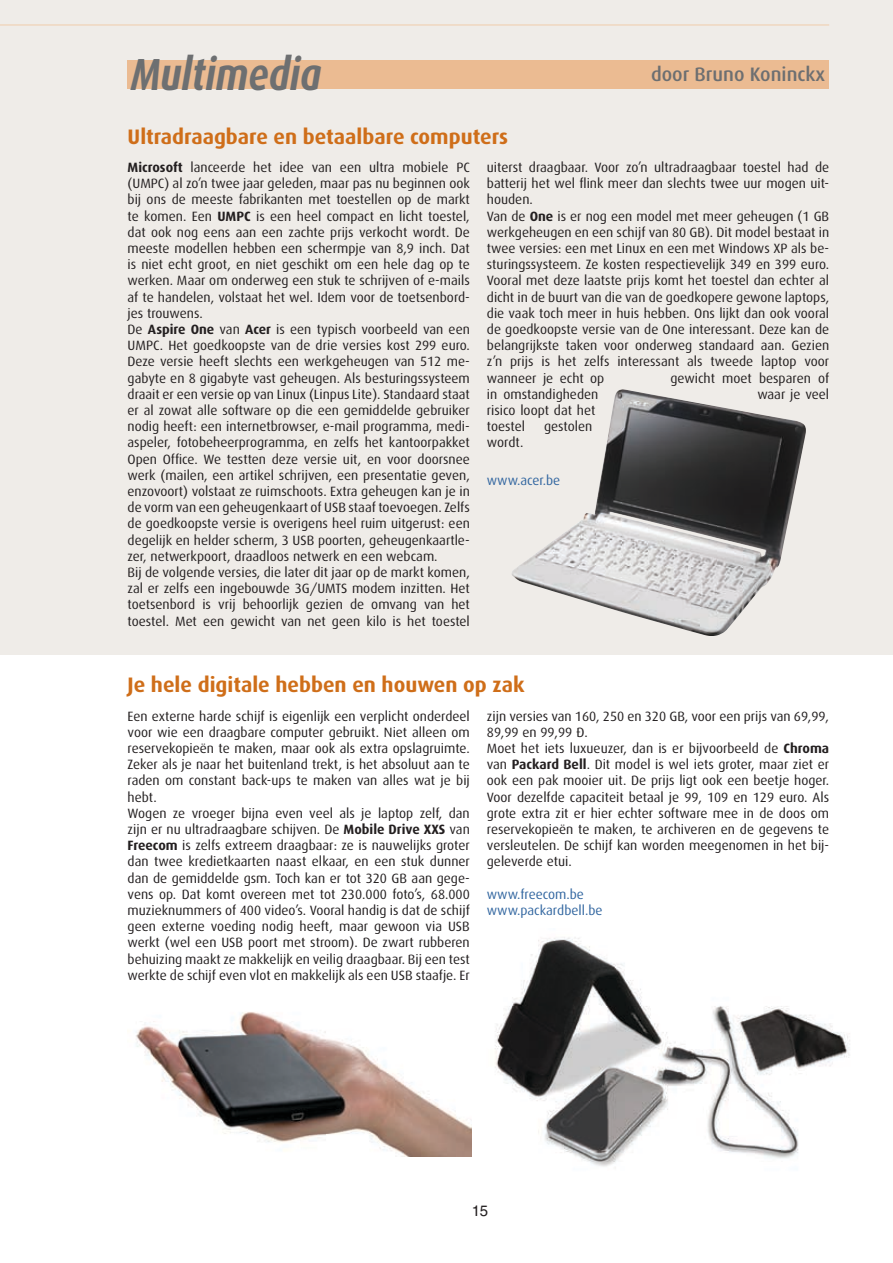
<style>
.page{position:relative;width:893px;height:1263px;background:#fff}
.page>*{position:absolute;margin:0;border:0;box-sizing:border-box;transform-origin:0 0}
.t1{font:italic 700 45px "Dax";color:#6d6f71;scale:.82 1}
.t2{font:700 21px "Dax";color:#cf6e19}
.t3{font:500 19.5px "Dax";color:#6d6f71}
.t4{font:15px "Helvetica LT Std";color:#231f20}
.t5{font:13.5px/16.2px "Dax";color:#231f20}
.t6{font:13.5px/16.2px "Dax";color:#3266a0}
.s1{font-weight:700}
</style>
<div class="page">
<div style="left:0;top:0;width:893px;height:655px;background:#efece8"></div>
<div style="left:128px;top:61px;width:701px;height:28px;background:#ebbb92"></div>
<hr style="left:0;top:25px;width:829px;height:1px;background:#f0ccaa">
<img style="left:512px;top:389px;width:294px;height:247px">
<img style="left:495px;top:937px;width:355px;height:230px">
<img style="left:136px;top:1012px;width:335px;height:145px">
<h1 class="t1" style="left:131px;top:49px;width:234px">Multimedia</h1>
<h2 class="t2" style="left:128px;top:125px;width:382px">Ultradraagbare en betaalbare computers</h2>
<h3 class="t3" style="left:651px;top:64px;width:176px">door Bruno Koninckx</h3>
<p class="t5" style="left:128px;top:159px;width:344px"><span class="s1">Microsoft</span> lanceerde het idee van een ultra mobiele PC (UMPC) al zo’n twee jaar geleden, maar pas nu beginnen ook bij ons de meeste fabrikanten met toestellen op de markt te komen. Een <span class="s1">UMPC</span> is een heel compact en licht toestel, dat ook nog eens aan een zachte prijs verkocht wordt. De meeste modellen hebben een schermpje van 8,9 inch. Dat is niet echt groot, en niet geschikt om een hele dag op te werken. Maar om onderweg een stuk te schrijven of e-mails af te handelen, volstaat het wel. Idem voor de toetsenbord&shy;jes trouwens.<br>De <span class="s1">Aspire One</span> van <span class="s1">Acer</span> is een typisch voorbeeld van een UMPC. Het goedkoopste van de drie versies kost 299 euro.<br>Deze versie heeft slechts een werkgeheugen van 512 me&shy;gabyte en 8 gigabyte vast geheugen. Als besturingssysteem draait er een versie op van Linux (Linpus Lite). Standaard staat er al zowat alle software op die een gemiddelde gebruiker nodig heeft: een internetbrowser, e-mail programma, medi&shy;aspeler, fotobeheerprogramma, en zelfs het kantoorpakket Open Office. We testten deze versie uit, en voor doorsnee werk (mailen, een artikel schrijven, een presentatie geven, enzovoort) volstaat ze ruimschoots. Extra geheugen kan je in de vorm van een geheugenkaart of USB staaf toevoegen. Zelfs de goedkoopste versie is overigens heel ruim uitgerust: een degelijk en helder scherm, 3 USB poorten, geheugenkaartle&shy;zer, netwerkpoort, draadloos netwerk en een webcam.<br>Bij de volgende versies, die later dit jaar op de markt komen, zal er zelfs een ingebouwde 3G/UMTS modem inzitten. Het toetsenbord is vrij behoorlijk gezien de omvang van het toestel. Met een gewicht van net geen kilo is het toestel</p>
<p class="t5" style="left:487px;top:159px;width:344px">uiterst draagbaar. Voor zo’n ultradraagbaar toestel had de batterij het wel flink meer dan slechts twee uur mogen uit&shy;houden.<br>Van de <span class="s1">One</span> is er nog een model met meer geheugen (1 GB werkgeheugen en een schijf van 80 GB). Dit model bestaat in twee versies: een met Linux en een met Windows XP als be&shy;sturingssysteem. Ze kosten respectievelijk 349 en 399 euro.<br>Vooral met deze laatste prijs komt het toestel dan echter al dicht in de buurt van die van de goedkopere gewone laptops, die vaak toch meer in huis hebben. Ons lijkt dan ook vooral de goedkoopste versie van de One interessant. Deze kan de belangrijkste taken voor onderweg standaard aan. Gezien z’n prijs is het zelfs interessant als tweede laptop voor wanneer je echt op</p>
<p class="t5" style="left:670px;top:370px;width:160px">gewicht moet besparen of</p>
<p class="t5" style="left:487px;top:386px;width:113px">in omstandigheden</p>
<p class="t5" style="left:757px;top:386px;width:73px">waar je veel</p>
<p class="t5" style="left:487px;top:402px;width:110px">risico loopt dat het toestel</p>
<p class="t5" style="left:544px;top:419px;width:50px">gestolen</p>
<p class="t5" style="left:487px;top:435px;width:38px">wordt.</p>
<p class="t6" style="left:487px;top:473px;width:75px">www.acer.be</p>
<h2 class="t2" style="left:128px;top:673px;width:399px">Je hele digitale hebben en houwen op zak</h2>
<p class="t5" style="left:128px;top:708px;width:344px">Een externe harde schijf is eigenlijk een verplicht onderdeel voor wie een draagbare computer gebruikt. Niet alleen om reservekopieën te maken, maar ook als extra opslagruimte.<br>Zeker als je naar het buitenland trekt, is het absoluut aan te raden om constant back-ups te maken van alles wat je bij hebt.<br>Wogen ze vroeger bijna even veel als je laptop zelf, dan zijn er nu ultradraagbare schijven. De <span class="s1">Mobile Drive XXS</span> van <span class="s1">Freecom</span> is zelfs extreem draagbaar: ze is nauwelijks groter dan twee kredietkaarten naast elkaar, en een stuk dunner dan de gemiddelde gsm. Toch kan er tot 320 GB aan gege&shy;vens op. Dat komt overeen met tot 230.000 foto’s, 68.000 muzieknummers of 400 video’s. Vooral handig is dat de schijf geen externe voeding nodig heeft, maar gewoon via USB werkt (wel een USB poort met stroom). De zwart rubberen behuizing maakt ze makkelijk en veilig draagbaar. Bij een test werkte de schijf even vlot en makkelijk als een USB staafje. Er</p>
<p class="t5" style="left:487px;top:708px;width:344px">zijn versies van 160, 250 en 320 GB, voor een prijs van 69,99, 89,99 en 99,99 €.<br>Moet het iets luxueuzer, dan is er bijvoorbeeld de <span class="s1">Chroma </span>van <span class="s1">Packard Bell</span>. Dit model is wel iets groter, maar ziet er ook een pak mooier uit. De prijs ligt ook een beetje hoger.<br>Voor dezelfde capaciteit betaal je 99, 109 en 129 euro. Als grote extra zit er hier echter software mee in de doos om reservekopieën te maken, te archiveren en de gegevens te versleutelen. De schijf kan worden meegenomen in het bij&shy;geleverde etui.</p>
<p class="t6" style="left:487px;top:886px;width:117px">www.freecom.be www.packardbell.be</p>
<p class="t4" style="left:472px;top:1202px;width:18px">15</p>
</div>
